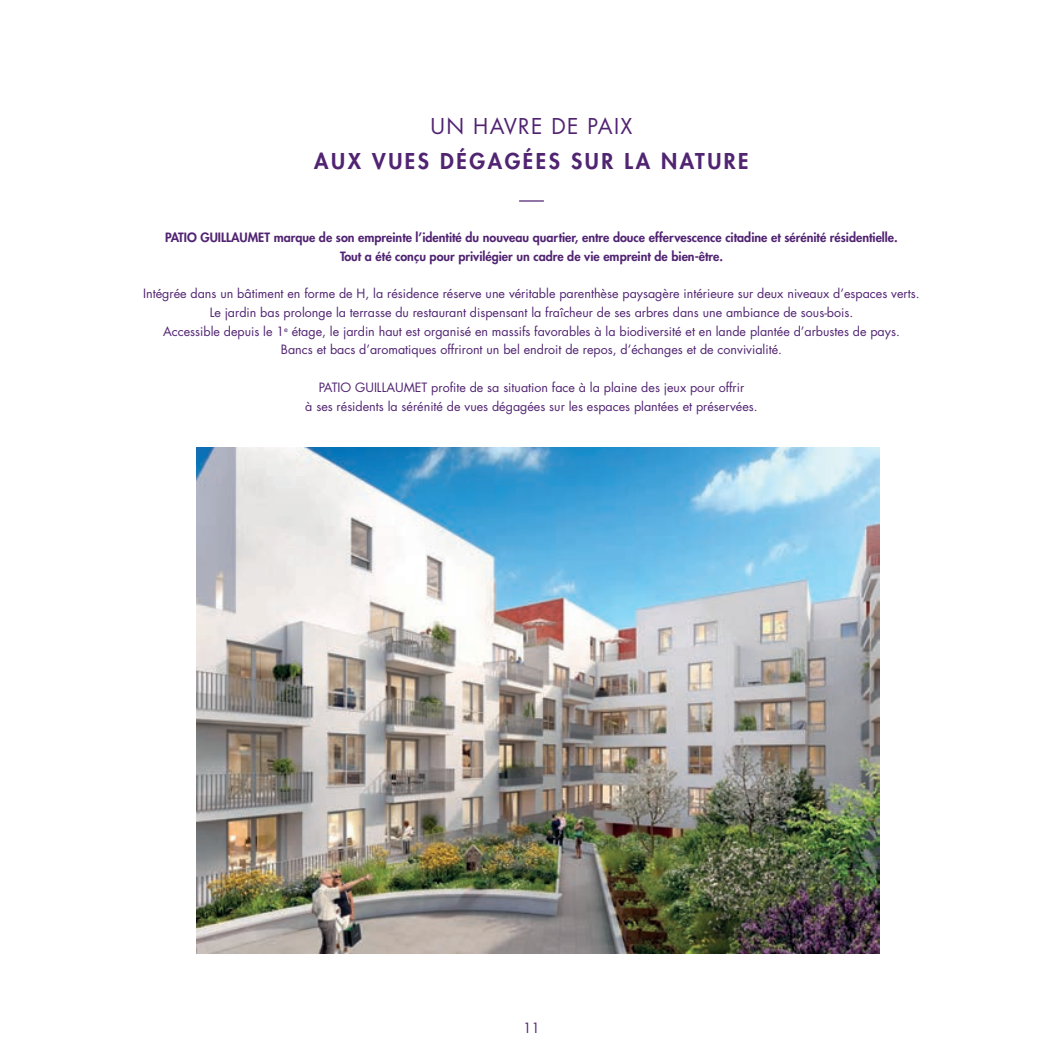
<style>
.page{position:relative;width:1063px;height:1063px;background:#fff}
.page>*{position:absolute;margin:0;border:0;box-sizing:border-box;transform-origin:0 0}
.t1{font:800 21.25px/35px "Futura Std";letter-spacing:.12em;color:#512472;text-align:center}
.t2{font:13.75px "Futura Std";color:#512472}
.t3{font:12.5px/18.8px "Futura Std";color:#512472;text-align:center}
.t4{font:800 12.5px "Futura Std";color:#512472}
.s1{font-weight:400}
</style>
<div class="page">
<img style="left:196px;top:448px;width:683px;height:506px">
<hr style="left:519px;top:200px;width:25px;height:2px;background:#512472">
<p class="t1" style="left:314px;top:109px;width:436px"><span class="s1">UN HAVRE DE PAIX<br></span>AUX VUES DÉGAGÉES SUR LA NATURE</p>
<p class="t4" style="left:165px;top:229px;width:734px">PATIO GUILLAUMET marque de son empreinte l’identité du nouveau quartier, entre douce effervescence citadine et sérénité résidentielle.</p>
<p class="t4" style="left:340px;top:248px;width:384px">Tout a été conçu pour privilégier un cadre de vie empreint de bien-être.</p>
<p class="t3" style="left:143px;top:284px;width:778px">Intégrée dans un bâtiment en forme de H, la résidence réserve une véritable parenthèse paysagère intérieure sur deux niveaux d’espaces verts.<br>Le jardin bas prolonge la terrasse du restaurant dispensant la fraîcheur de ses arbres dans une ambiance de sous-bois.</p>
<p class="t3" style="left:163px;top:322px;width:738px">Accessible depuis le 1<sup>e</sup> étage, le jardin haut est organisé en massifs favorables à la biodiversité et en lande plantée d’arbustes de pays.<br>Bancs et bacs d’aromatiques offriront un bel endroit de repos, d’échanges et de convivialité.</p>
<p class="t3" style="left:319px;top:378px;width:427px">PATIO GUILLAUMET profite de sa situation face à la plaine des jeux pour offrir</p>
<p class="t3" style="left:305px;top:397px;width:454px">à ses résidents la sérénité de vues dégagées sur les espaces plantées et préservées.</p>
<p class="t2" style="left:523px;top:1019px;width:18px">11</p>
</div>
